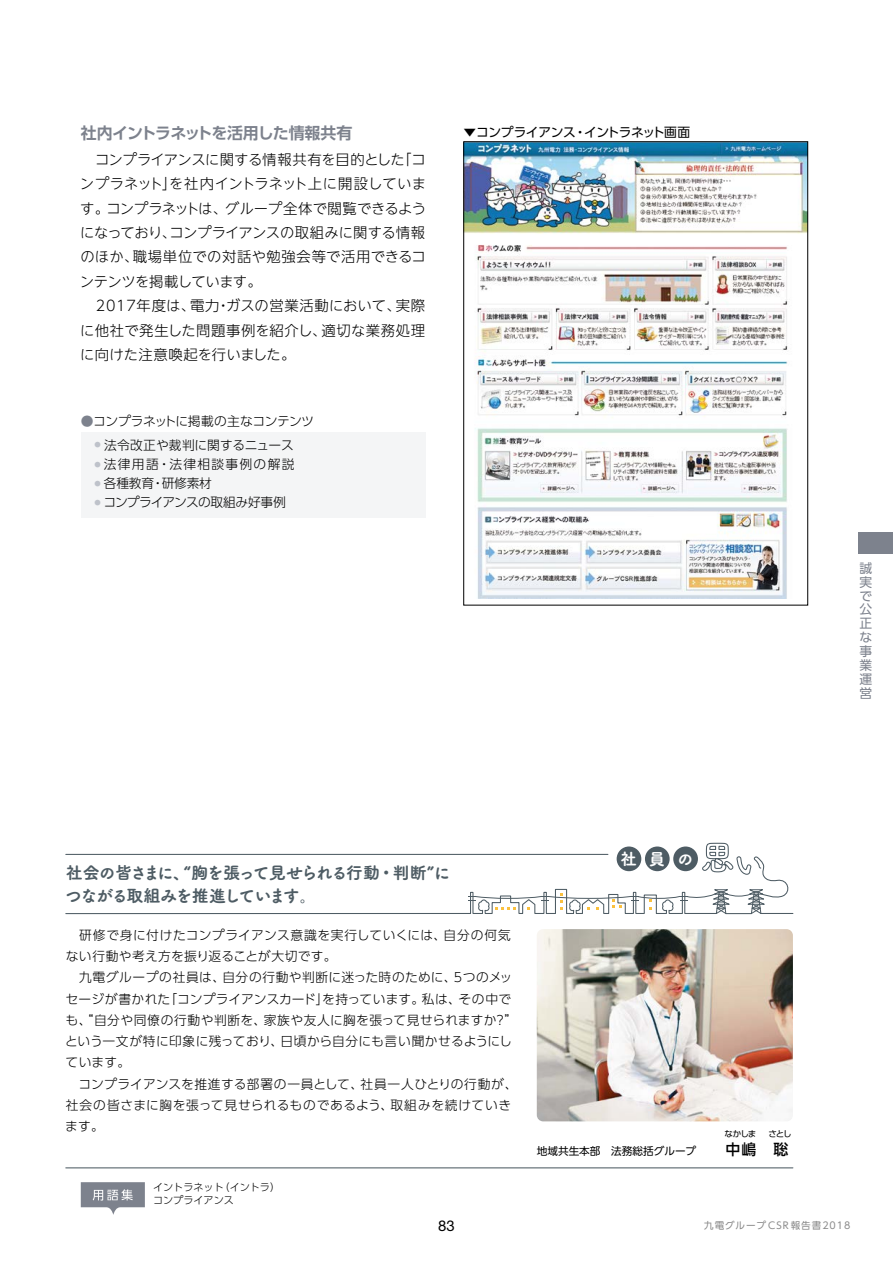
<style>
.page{position:relative;width:893px;height:1263px;background:#fff}
.page>*{position:absolute;margin:0;border:0;box-sizing:border-box;transform-origin:0 0}
.t1{font:16.95px/23.4px "Tsuku A Rd Gothic Std E";letter-spacing:-.1em;color:#4e5c64}
.t2{font:16.5px "Tsuku A Rd Gothic Std E";color:#fff}
.t3{font:700 15.9px "UD Shin Go Pro De";letter-spacing:-.035em;color:#7d828d}
.t4{font:500 14.85px "UD Shin Go Pro";color:#000}
.t5{font:14.85px "Helvetica Neue LT Std";color:#000}
.t6{font:300 14.4px/24.5px "UD Shin Go NT Pro";letter-spacing:.01em;color:#000}
.t7{font:300 12.75px/21.3px "UD Shin Go Pro";letter-spacing:.025em;color:#000}
.t8{font:12.75px "UD Shin Go Pro";letter-spacing:-.035em;color:#000}
.t9{font:300 12.75px "UD Shin Go Pro";letter-spacing:-.03em;color:#000}
.t10{font:300 12.75px "UD Shin Go Pro";color:#000}
.t11{font:300 12.75px "UD Shin Go Pro";letter-spacing:-.05em;color:#000}
.t12{font:300 12.75px "UD Shin Go Pro";letter-spacing:.1em;color:#000}
.t13{font:12.75px/14px "UD Shin Go Pro";color:#7d828d;text-align:justify}
.t14{font:300 12.75px "UD Shin Go Pro";letter-spacing:-.02em;color:#000}
.t15{font:10.65px "UD Shin Go Pro";color:#000}
.t16{font:300 10.05px/12.8px "UD Shin Go Pro";color:#000}
.t17{font:9.6px "UD Shin Go Pro";letter-spacing:.1em;color:#898989}
.t18{font:8.55px "UD Shin Go Pro";letter-spacing:-.145em;color:#000}
.s1{color:#7d828d}
</style>
<div class="page">
<div style="left:81px;top:432px;width:344px;height:85px;background:#f4f5f6"></div>
<div style="left:858px;top:533px;width:35px;height:21px;background:#7d828d"></div>
<img style="left:465px;top:143px;width:341px;height:455px">
<div style="left:463px;top:141px;width:345px;height:464px;border:1px solid #000"></div>
<hr style="left:66px;top:1167px;width:727px;height:1px;background:#4e5c64">
<svg style="left:65px;top:842px;width:724px;height:73px"></svg>
<hr style="left:761px;top:913px;width:32px;height:1px;background:#4e5c64">
<img style="left:537px;top:929px;width:256px;height:192px">
<svg style="left:81px;top:1182px;width:64px;height:33px"></svg>
<p class="t3" style="left:81px;top:120px;width:273px">社内イントラネットを活用した情報共有</p>
<p class="t6" style="left:80px;top:146px;width:348px">　コンプライアンスに関する情報共有を目的とした「コンプラネット」を社内イントラネット上に開設しています。コンプラネットは、グループ全体で閲覧できるようになっており、コンプライアンスの取組みに関する情報のほか、職場単位での対話や勉強会等で活用できるコンテンツを掲載しています。<br>　2017年度は、電力・ガスの営業活動において、実際に他社で発生した問題事例を紹介し、適切な業務処理に向けた注意喚起を行いました。</p>
<p class="t9" style="left:81px;top:411px;width:235px"><span class="s1">●</span>コンプラネットに掲載の主なコンテンツ</p>
<p class="t10" style="left:94px;top:435px;width:201px"><sup>●</sup> 法令改正や裁判に関するニュース</p>
<p class="t12" style="left:94px;top:454px;width:202px"><sup>●</sup> 法律用語・法律相談事例の解説</p>
<p class="t14" style="left:94px;top:473px;width:119px"><sup>●</sup> 各種教育・研修素材</p>
<p class="t11" style="left:94px;top:492px;width:193px"><sup>●</sup> コンプライアンスの取組み好事例</p>
<p class="t8" style="left:463px;top:122px;width:228px">▼コンプライアンス・イントラネット画面</p>
<p class="t13" style="left:859px;top:561px;width:14px">誠実で公正な事業運営</p>
<h1 class="t1" style="left:65px;top:859px;width:387px">社会の皆さまに、“胸を張って見せられる行動・判断”につながる取組みを推進しています。</h1>
<p class="t7" style="left:65px;top:924px;width:454px">　研修で身に付けたコンプライアンス意識を実行していくには、自分の何気ない行動や考え方を振り返ることが大切です。<br>　九電グループの社員は、自分の行動や判断に迷った時のために、5つのメッセージが書かれた「コンプライアンスカード」を持っています。私は、その中でも、“自分や同僚の行動や判断を、家族や友人に胸を張って見せられますか？”という一文が特に印象に残っており、日頃から自分にも言い聞かせるようにしています。<br>　コンプライアンスを推進する部署の一員として、社員一人ひとりの行動が、社会の皆さまに胸を張って見せられるものであるよう、取組みを続けていきます。</p>
<p class="t16" style="left:153px;top:1180px;width:129px">イントラネット（イントラ）コンプライアンス</p>
<p class="t2" style="left:620px;top:846px;width:75px">社員の</p>
<p class="t18" style="left:724px;top:1127px;width:69px">なかしま　 さとし</p>
<p class="t15" style="left:537px;top:1142px;width:161px">地域共生本部　法務総括グループ</p>
<p class="t4" style="left:726px;top:1137px;width:64px">中嶋　聡</p>
<p class="t5" style="left:438px;top:1217px;width:18px">83</p>
<p class="t17" style="left:704px;top:1217px;width:148px">九電グループCSR報告書2018</p>
</div>
